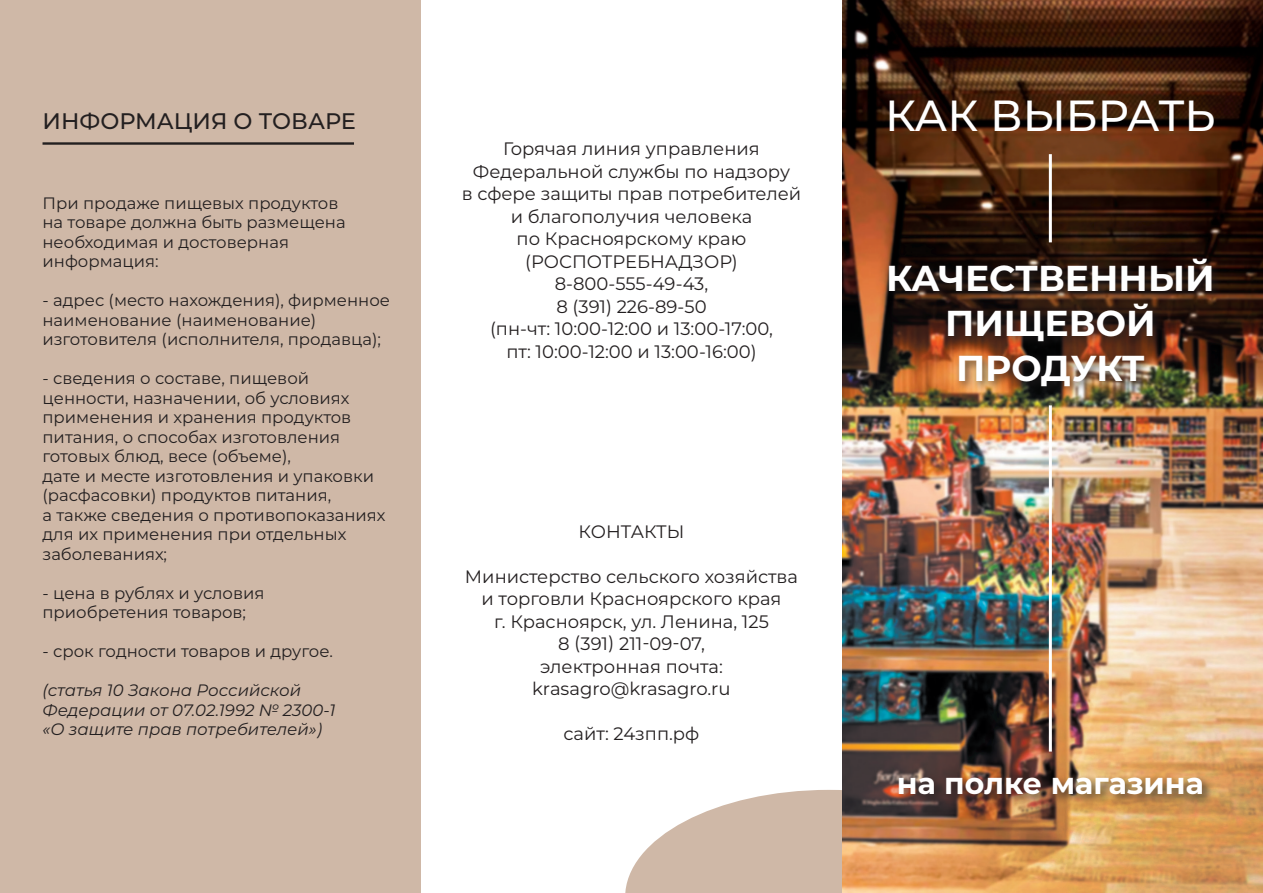
<style>
.page{position:relative;width:1263px;height:893px;background:#fff}
.page>*{position:absolute;margin:0;border:0;box-sizing:border-box;transform-origin:0 0}
.t1{font:500 43.5px "Montserrat";color:#fff}
.t2{font:700 36px/45px "Montserrat";color:#fff;text-align:center}
.t3{font:700 30px "Montserrat";color:#fff}
.t4{font:500 22.5px "Montserrat";color:#231f20}
.t5{font:18px/22.5px "Montserrat";color:#231f20;text-align:center}
.t6{font:16.5px/19.5px "Montserrat";color:#231f20}
.t7{font:italic 16.5px/19.5px "Montserrat";color:#231f20}
</style>
<div class="page">
<svg style="left:625px;top:790px;width:217px;height:103px"></svg>
<div style="left:0;top:0;width:421px;height:893px;background:#cfb8a7"></div>
<img style="left:842px;top:0;width:421px;height:893px">
<div style="left:895px;top:774px;width:319px;height:34px;background:#231f20;opacity:.75"></div>
<div style="left:884px;top:254px;width:338px;height:143px;background:#231f20;opacity:.75"></div>
<hr style="left:1049px;top:154px;width:3px;height:88px;background:#fff">
<hr style="left:1049px;top:405px;width:3px;height:347px;background:#fff">
<hr style="left:43px;top:142px;width:311px;height:3px;background:#231f20">
<h3 class="t4" style="left:43px;top:105px;width:315px">ИНФОРМАЦИЯ О ТОВАРЕ</h3>
<p class="t6" style="left:43px;top:193px;width:305px">При продаже пищевых продуктов на товаре должна быть размещена необходимая и достоверная информация:</p>
<p class="t6" style="left:43px;top:290px;width:349px">- адрес (место нахождения), фирменное наименование (наименование) изготовителя (исполнителя, продавца);</p>
<p class="t6" style="left:43px;top:368px;width:345px">- сведения о составе, пищевой ценности, назначении, об условиях применения и хранения продуктов питания, о способах изготовления готовых блюд, весе (объеме),<br>дате и месте изготовления и упаковки (расфасовки) продуктов питания,<br>а также сведения о противопоказаниях для их применения при отдельных заболеваниях;</p>
<p class="t6" style="left:43px;top:583px;width:223px">- цена в рублях и условия приобретения товаров;</p>
<p class="t6" style="left:43px;top:641px;width:292px">- срок годности товаров и другое.</p>
<p class="t7" style="left:43px;top:680px;width:294px">(статья 10 Закона Российской<br>Федерации от 07.02.1992 № 2300-1 «О защите прав потребителей»)</p>
<p class="t5" style="left:462px;top:137px;width:341px">Горячая линия управления<br>Федеральной службы по надзору<br>в сфере защиты прав потребителей и благополучия человека<br>по Красноярскому краю (РОСПОТРЕБНАДЗОР)<br>8-800-555-49-43,<br>8 (391) 226-89-50<br>(пн-чт: 10:00-12:00 и 13:00-17:00,<br>пт: 10:00-12:00 и 13:00-16:00)</p>
<p class="t5" style="left:578px;top:519px;width:107px">КОНТАКТЫ</p>
<p class="t5" style="left:465px;top:564px;width:335px">Министерство сельского хозяйства и торговли Красноярского края<br>г. Красноярск, ул. Ленина, 125<br>8 (391) 211-09-07,<br>электронная почта: krasagro@krasagro.ru</p>
<p class="t5" style="left:563px;top:722px;width:137px">сайт: 24зпп.рф</p>
<h1 class="t1" style="left:885px;top:86px;width:332px">КАК ВЫБРАТЬ</h1>
<h2 class="t2" style="left:886px;top:254px;width:330px">КАЧЕСТВЕННЫЙ<br>ПИЩЕВОЙ<br>ПРОДУКТ</h2>
<h3 class="t3" style="left:897px;top:762px;width:308px">на полке магазина</h3>
</div>
